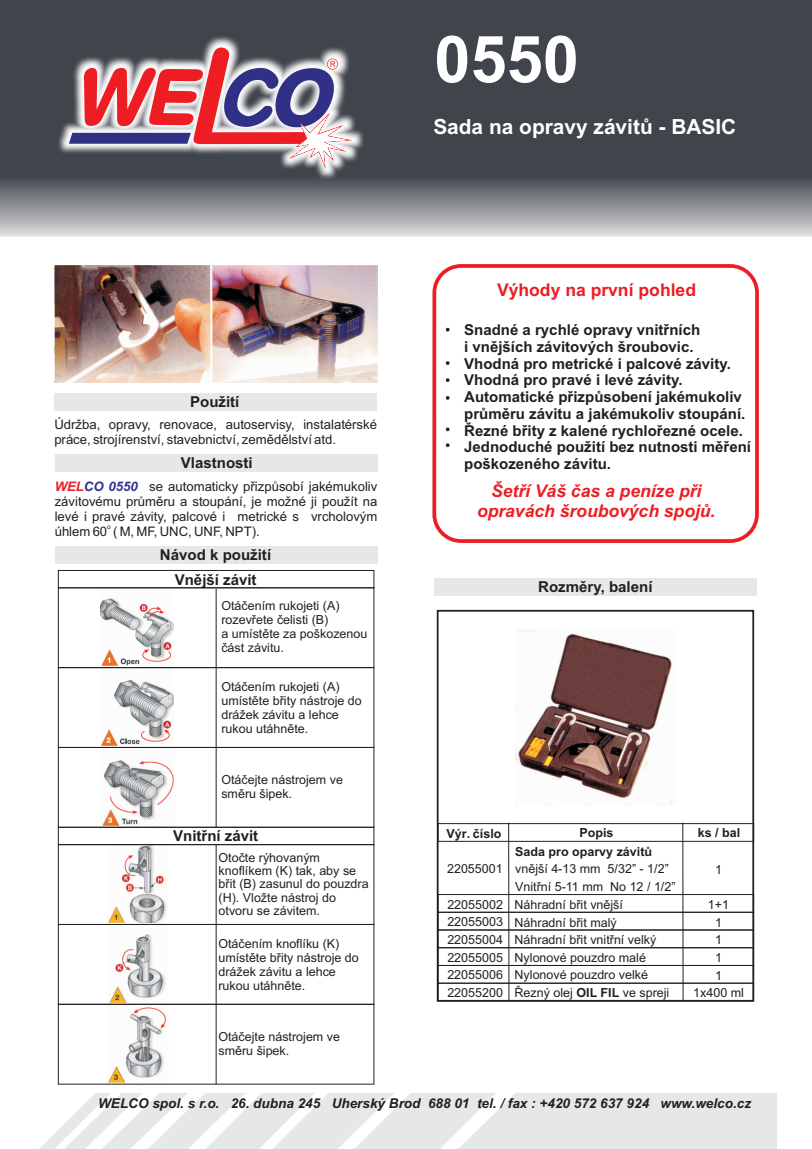
<style>
.page{position:relative;width:812px;height:1149px;background:#fff}
.page>*{position:absolute;margin:0;border:0;box-sizing:border-box;transform-origin:0 0}
.t1{font:700 65px "Arial";color:#fff}
.t2{font:700 20.88px "Arial";color:#fff}
.t3{font:italic 700 17.5px/19.5px "Arial";color:#ee1d23;text-align:center}
.t4{font:700 17.5px "Arial";color:#ee1d23}
.t5{font:700 15px/16.8px "Arial";color:#231f20}
.t6{font:italic 700 13.5px "Arial";color:#231f20}
.t7{font:13.12px/14.6px "Arial";color:#231f20}
.t8{font:12.5px/17.6px "Arial";color:#231f20}
.t9{font:700 12.5px "Arial";color:#231f20}
.t10{font:6.5px "Arial";color:#231f20}
.s1{font-weight:700;font-style:italic;color:#ee1d23}
.s2{font-weight:700;font-style:italic;color:#2e3092}
.s3{font-weight:700}
</style>
<div class="page">
<img style="left:108px;top:846px;width:59px;height:76px">
<img style="left:108px;top:934px;width:59px;height:148px">
<img style="left:102px;top:760px;width:72px;height:65px">
<img style="left:101px;top:680px;width:73px;height:65px">
<img style="left:101px;top:598px;width:73px;height:67px">
<div style="left:436px;top:609px;width:318px;height:392px;border:2px solid #231f20"></div>
<hr style="left:682px;top:822px;width:1px;height:178px;background:#231f20">
<hr style="left:508px;top:822px;width:1px;height:178px;background:#231f20">
<div style="left:437px;top:823px;width:316px;height:18px;border:1px solid #231f20"></div>
<div style="left:437px;top:893px;width:316px;height:19px;border:1px solid #231f20"></div>
<div style="left:437px;top:911px;width:316px;height:19px;border:1px solid #231f20"></div>
<div style="left:437px;top:929px;width:316px;height:18px;border:1px solid #231f20"></div>
<div style="left:437px;top:947px;width:316px;height:18px;border:1px solid #231f20"></div>
<div style="left:437px;top:964px;width:316px;height:19px;border:1px solid #231f20"></div>
<div style="left:437px;top:982px;width:316px;height:18px;border:1px solid #231f20"></div>
<img style="left:515px;top:629px;width:159px;height:176px">
<svg style="left:41px;top:1093px;width:735px;height:55px"></svg>
<svg style="left:0;top:0;width:811px;height:236px;fill:#40444b"></svg>
<div style="left:432px;top:264px;width:326px;height:278px;border:4px solid #ee1d23;border-radius:27px"></div>
<div style="left:57px;top:35px;width:307px;height:146px;background:#fff;opacity:.98"></div>
<svg style="left:69px;top:48px;width:283px;height:121px"></svg>
<div style="left:434px;top:578px;width:322px;height:17px;background:#e6e7e9"></div>
<div style="left:54px;top:393px;width:322px;height:17px;background:#e6e7e9"></div>
<div style="left:55px;top:454px;width:322px;height:17px;background:#e6e7e9"></div>
<svg style="left:446px;top:427px;width:3px;height:4px"></svg>
<svg style="left:446px;top:361px;width:3px;height:4px"></svg>
<svg style="left:446px;top:378px;width:3px;height:4px"></svg>
<svg style="left:446px;top:443px;width:3px;height:4px"></svg>
<img style="left:55px;top:266px;width:322px;height:116px">
<div style="left:55px;top:546px;width:322px;height:17px;background:#e6e7e9"></div>
<div style="left:58px;top:570px;width:316px;height:18px;border:1px solid #231f20"></div>
<div style="left:58px;top:587px;width:316px;height:80px;border:1px solid #231f20"></div>
<div style="left:58px;top:667px;width:316px;height:80px;border:1px solid #231f20"></div>
<div style="left:58px;top:746px;width:316px;height:81px;border:1px solid #231f20"></div>
<div style="left:58px;top:826px;width:316px;height:18px;border:1px solid #231f20"></div>
<div style="left:58px;top:844px;width:316px;height:80px;border:1px solid #231f20"></div>
<div style="left:58px;top:923px;width:316px;height:81px;border:1px solid #231f20"></div>
<div style="left:58px;top:1003px;width:316px;height:81px;border:1px solid #231f20"></div>
<hr style="left:216px;top:588px;width:1px;height:239px;background:#231f20">
<hr style="left:216px;top:844px;width:1px;height:239px;background:#231f20">
<h1 class="t1" style="left:434px;top:35px;width:146px">0550</h1>
<h2 class="t2" style="left:433px;top:119px;width:304px">Sada na opravy závitù - BASIC</h2>
<p class="t5" style="left:190px;top:394px;width:51px">Použití</p>
<p class="t7" style="left:54px;top:418px;width:324px">Údržba, opravy, renovace, autoservisy, instalatérské práce, strojírenství, stavebnictví, zemìdìlství atd.</p>
<p class="t5" style="left:181px;top:456px;width:73px">Vlastnosti</p>
<p class="t7" style="left:55px;top:480px;width:324px;text-align:justify"><span class="s1">WEL</span><span class="s2">CO 0550</span> se automaticky pøizpùsobí jakémukoliv závitovému prùmìru a stoupání, je možné ji použít na levé i pravé závity, palcové i metrické s vrcholovým</p>
<p class="t10" style="left:107px;top:524px;width:5px">o</p>
<p class="t7" style="left:55px;top:525px;width:206px">úhlem 60 ( M, MF, UNC, UNF, NPT).</p>
<p class="t5" style="left:160px;top:544px;width:113px;line-height:24.6px;text-align:center">Návod k použití<br>Vnìjší závit</p>
<p class="t8" style="left:221px;top:599px;width:147px;line-height:14px">Otáèením rukojeti (A) rozevøete èelisti (B)<br>a umístìte za poškozenou èást závitu.</p>
<p class="t8" style="left:221px;top:680px;width:142px;line-height:14px">Otáèením rukojeti (A) umístìte bøity nástroje do drážek závitu a lehce rukou utáhnìte.</p>
<p class="t8" style="left:221px;top:773px;width:123px;line-height:14px">Otáèejte nástrojem ve smìru šipek.</p>
<p class="t5" style="left:173px;top:828px;width:87px">Vnitøní závit</p>
<p class="t8" style="left:218px;top:851px;width:152px;line-height:13.2px">Otoète rýhovaným knoflíkem (K) tak, aby se bøit (B) zasunul do pouzdra (H). Vložte nástroj do otvoru se závitem.</p>
<p class="t8" style="left:218px;top:937px;width:142px;line-height:14px">Otáèením knoflíku (K) umístìte bøity nástroje do drážek závitu a lehce rukou utáhnìte.</p>
<p class="t8" style="left:218px;top:1030px;width:123px;line-height:14px">Otáèejte nástrojem ve smìru šipek.</p>
<h3 class="t4" style="left:497px;top:283px;width:200px">Výhody na první pohled</h3>
<p class="t5" style="left:464px;top:322px;width:288px">Snadné a rychlé opravy vnitøních<br>i vnìjších závitových šroubovic.<br>Vhodná pro metrické i palcové závity.<br>Vhodná pro pravé i levé závity.<br>Automatické pøizpùsobení jakémukoliv prùmìru závitu a jakémukoliv stoupání.<br>Øezné bøity z kalené rychloøezné ocele.<br>Jednoduché použití bez nutnosti mìøení poškozeného závitu.</p>
<h3 class="t3" style="left:477px;top:482px;width:240px">Šetøí Váš èas a peníze pøi opravách šroubových spojù.</h3>
<p class="t5" style="left:538px;top:580px;width:116px">Rozmìry, balení</p>
<p class="t9" style="left:446px;top:828px;width:56px">Výr. èíslo</p>
<p class="t9" style="left:579px;top:827px;width:36px">Popis</p>
<p class="t9" style="left:697px;top:827px;width:44px">ks / bal</p>
<p class="t9" style="left:515px;top:846px;width:138px">Sada pro oparvy závitù</p>
<p class="t8" style="left:515px;top:861px;width:162px">vnìjší 4-13 mm 5/32” - 1/2”<br>Vnitøní 5-11 mm No 12 / 1/2”</p>
<p class="t8" style="left:715px;top:861px;width:8px">1</p>
<p class="t8" style="left:693px;top:896px;width:52px;text-align:center">1+1<br>1<br>1<br>1<br>1<br>1x400 ml</p>
<p class="t8" style="left:447px;top:860px;width:57px">22055001</p>
<p class="t8" style="left:447px;top:896px;width:57px;text-align:justify">22055002<br>22055003<br>22055004<br>22055005<br>22055006<br>22055200</p>
<p class="t8" style="left:514px;top:896px;width:156px">Náhradní bøit vnìjší<br>Náhradní bøit malý<br>Náhradní bøit vnitøní velký<br>Nylonové pouzdro malé<br>Nylonové pouzdro velké<br>Øezný olej <span class="s3">OIL FIL</span> ve spreji</p>
<p class="t6" style="left:98px;top:1097px;width:654px">WELCO spol. s r.o. 26. dubna 245 Uherský Brod 688 01 tel. / fax : +420 572 637 924 www.welco.cz</p>
</div>
